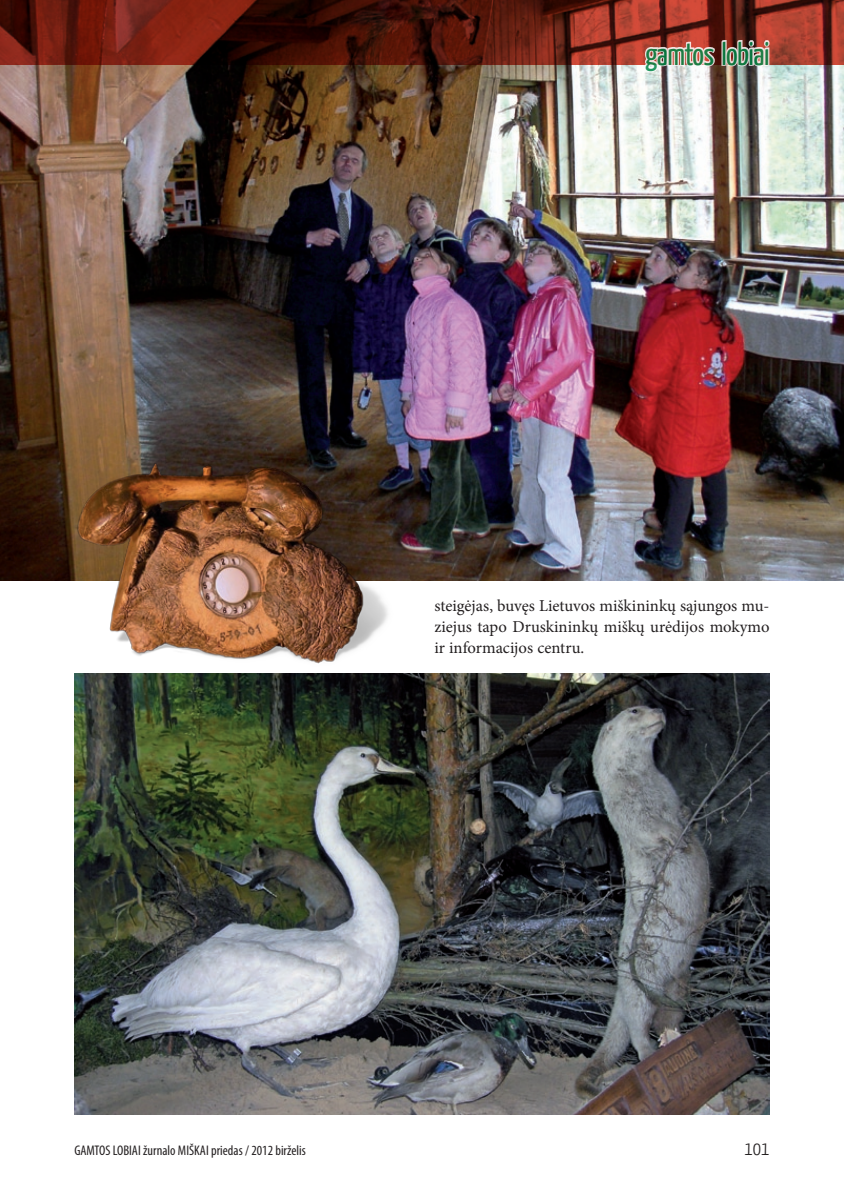
<style>
.page{position:relative;width:844px;height:1191px;background:#fff}
.page>*{position:absolute;margin:0;border:0;box-sizing:border-box;transform-origin:0 0}
.t1{font:31.5px "Yanone Kaffeesatz";letter-spacing:-.02em;color:#008747}
.t2{font:300 19.25px "Yanone Kaffeesatz";color:#231f20}
.t3{font:16.62px/21px "Minion Pro";color:#231f20;text-align:justify}
.t4{font:condensed 14px "Myriad Pro";color:#231f20}
</style>
<div class="page">
<img style="left:74px;top:673px;width:695px;height:441px">
<img style="left:0;top:64px;width:843px;height:516px">
<img style="left:50px;top:430px;width:347px;height:277px">
<svg style="left:0;top:0;width:843px;height:64px;background:#651e13"></svg>
<img style="left:643px;top:39px;width:127px;height:34px">
<h1 class="t1" style="left:645px;top:33px;width:126px">gamtos lobiai</h1>
<p class="t3" style="left:434px;top:595px;width:336px">steigėjas, buvęs Lietuvos miškininkų sąjungos mu&shy;ziejus tapo Druskininkų miškų urėdijos mokymo ir informacijos centru.</p>
<p class="t4" style="left:74px;top:1142px;width:233px">GAMTOS LOBIAI žurnalo MIŠKAI priedas / 2012 birželis</p>
<p class="t2" style="left:744px;top:1136px;width:27px">101</p>
</div>
